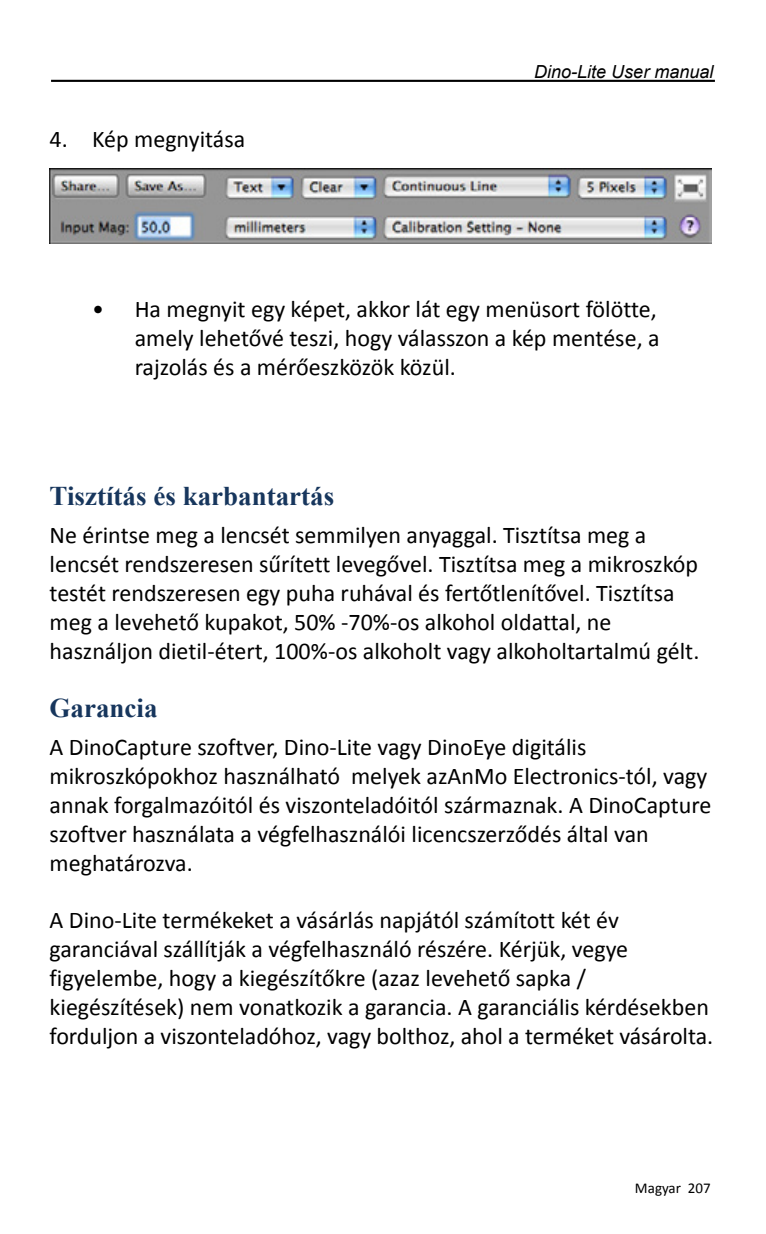
<style>
.page{position:relative;width:766px;height:1234px;background:#fff}
.page>*{position:absolute;margin:0;border:0;box-sizing:border-box;transform-origin:0 0}
.t1{font:700 27px "Times New Roman";color:#17365d}
.t2{font:24px/28.8px "Calibri";color:#000}
.t3{font:italic 18px "Arial";color:#000}
.t4{font:15px "Calibri";color:#000}
</style>
<div class="page">
<hr style="left:51px;top:80px;width:663px;height:2px;background:#000">
<img style="left:50px;top:168px;width:661px;height:75px">
<p class="t2" style="left:50px;top:124px;width:197px">4. Kép megnyitása</p>
<p class="t3" style="left:534px;top:60px;width:181px">Dino-Lite User manual</p>
<p class="t2" style="left:135px;top:294px;width:526px;text-align:justify;text-indent:-43px">• Ha megnyit egy képet, akkor lát egy menüsort fölötte, amely lehetővé teszi, hogy válasszon a kép mentése, a rajzolás és a mérőeszközök közül.</p>
<p class="t1" style="left:50px;top:476px;width:286px">Tisztítás és karbantartás</p>
<p class="t2" style="left:50px;top:520px;width:651px">Ne érintse meg a lencsét semmilyen anyaggal. Tisztítsa meg a lencsét rendszeresen sűrített levegővel. Tisztítsa meg a mikroszkóp testét rendszeresen egy puha ruhával és fertőtlenítővel. Tisztítsa meg a levehető kupakot, 50% -70%-os alkohol oldattal, ne használjon dietil-étert, 100%-os alkoholt vagy alkoholtartalmú gélt.</p>
<p class="t1" style="left:50px;top:688px;width:110px">Garancia</p>
<p class="t2" style="left:50px;top:732px;width:663px">A DinoCapture szoftver, Dino-Lite vagy DinoEye digitális mikroszkópokhoz használható melyek azAnMo Electronics-tól, vagy annak forgalmazóitól és viszonteladóitól származnak. A DinoCapture szoftver használata a végfelhasználói licencszerződés által van meghatározva.</p>
<p class="t2" style="left:50px;top:905px;width:665px">A Dino-Lite termékeket a vásárlás napjától számított két év garanciával szállítják a végfelhasználó részére. Kérjük, vegye figyelembe, hogy a kiegészítőkre (azaz levehető sapka / kiegészítések) nem vonatkozik a garancia. A garanciális kérdésekben forduljon a viszonteladóhoz, vagy bolthoz, ahol a terméket vásárolta.</p>
<p class="t4" style="left:634px;top:1177px;width:77px">Magyar 207</p>
</div>
